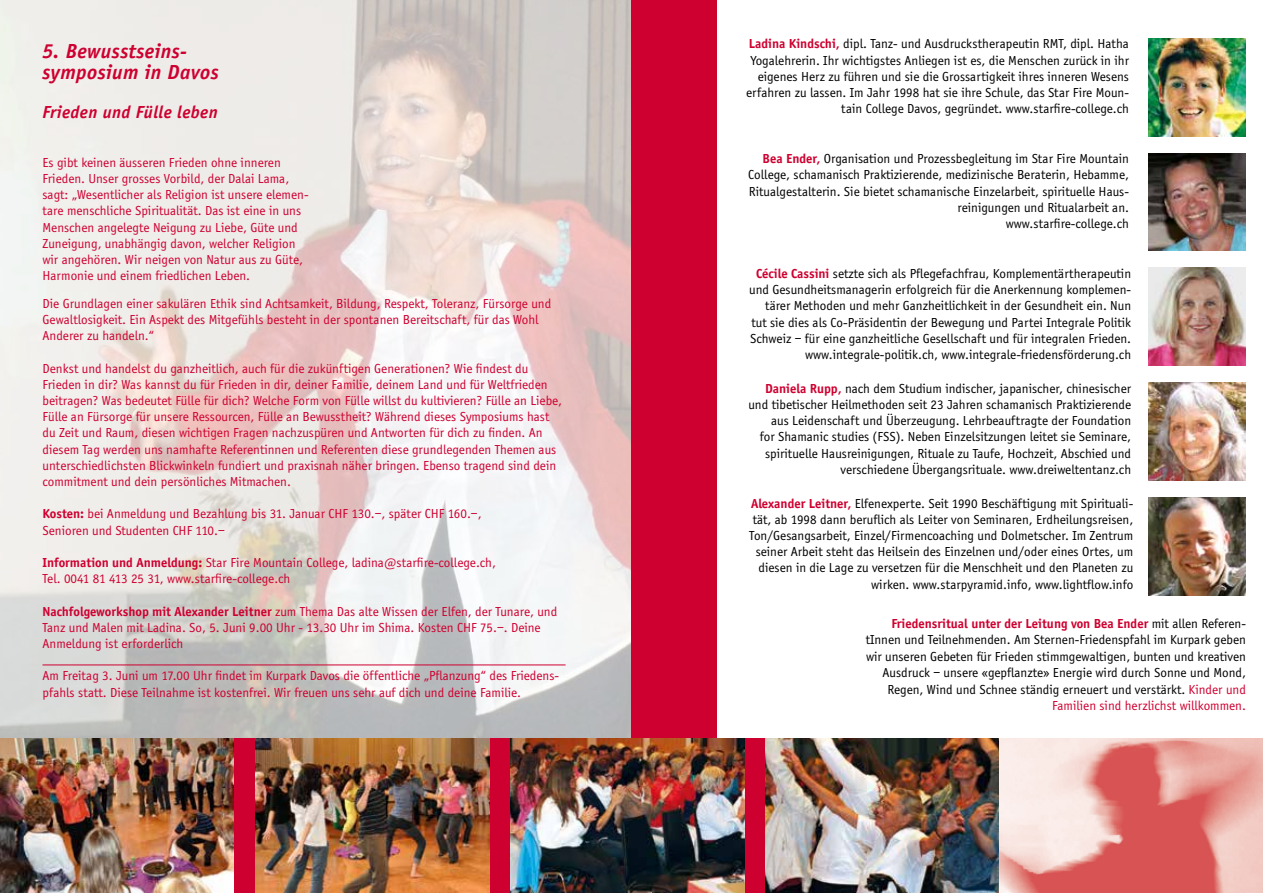
<style>
.page{position:relative;width:1263px;height:893px;background:#fff}
.page>*{position:absolute;margin:0;border:0;box-sizing:border-box;transform-origin:0 0}
.t1{font:italic 700 21px/21px "Officina Sans";letter-spacing:.02em;color:#ce0030}
.t2{font:italic 700 18px "Officina Sans";letter-spacing:.02em;color:#ce0030}
.t3{font:13.5px/16.2px "Officina Sans";color:#000;text-align:right}
.t4{font:13.5px/16.2px "Officina Sans";color:#ce0030}
.s1{font-weight:700}
.s2{font-weight:700;color:#ce0030}
.s3{color:#cf0030}
</style>
<div class="page">
<img style="left:0;top:0;width:631px;height:738px">
<div style="left:631px;top:0;width:85px;height:740px;background:#ce0030"></div>
<div style="left:0;top:738px;width:1263px;height:155px;background:#ce0030"></div>
<img style="left:0;top:738px;width:234px;height:155px">
<img style="left:765px;top:738px;width:234px;height:155px">
<img style="left:510px;top:738px;width:234px;height:155px">
<img style="left:1148px;top:268px;width:98px;height:98px">
<img style="left:1148px;top:383px;width:98px;height:97px">
<img style="left:1148px;top:38px;width:98px;height:98px">
<img style="left:1148px;top:153px;width:98px;height:98px">
<img style="left:1148px;top:497px;width:98px;height:98px">
<img style="left:255px;top:738px;width:234px;height:155px">
<svg style="left:999px;top:738px;width:264px;height:155px;background:#e8a09c"></svg>
<hr style="left:43px;top:665px;width:523px;height:1px;background:#ce0030">
<h1 class="t1" style="left:43px;top:41px;width:178px">5. Bewusstseins&shy;symposium in Davos</h1>
<h2 class="t2" style="left:43px;top:102px;width:177px">Frieden und Fülle leben</h2>
<p class="t4" style="left:43px;top:154px;width:268px">Es gibt keinen äusseren Frieden ohne inneren Frieden. Unser grosses Vorbild, der Dalai Lama, sagt: „Wesentlicher als Religion ist unsere elemen&shy;tare menschliche Spiritualität. Das ist eine in uns Menschen angelegte Neigung zu Liebe, Güte und Zuneigung, unabhängig davon, welcher Religion wir angehören. Wir neigen von Natur aus zu Güte, Harmonie und einem friedlichen Leben.</p>
<p class="t4" style="left:43px;top:295px;width:510px">Die Grundlagen einer sakulären Ethik sind Achtsamkeit, Bildung, Respekt, Toleranz, Fürsorge und<br>Gewaltlosigkeit. Ein Aspekt des Mitgefühls besteht in der spontanen Bereitschaft, für das Wohl<br>Anderer zu handeln.“</p>
<p class="t4" style="left:43px;top:360px;width:521px">Denkst und handelst du ganzheitlich, auch für die zukünftigen Generationen? Wie findest du Frieden in dir? Was kannst du für Frieden in dir, deiner Familie, deinem Land und für Weltfrieden beitragen? Was bedeutet Fülle für dich? Welche Form von Fülle willst du kultivieren? Fülle an Liebe, Fülle an Fürsorge für unsere Ressourcen, Fülle an Bewusstheit? Während dieses Symposiums hast du Zeit und Raum, diesen wichtigen Fragen nachzuspüren und Antworten für dich zu finden. An diesem Tag werden uns namhafte Referentinnen und Referenten diese grundlegenden Themen aus unterschiedlichsten Blickwinkeln fundiert und praxisnah näher bringen. Ebenso tragend sind dein commitment und dein persönliches Mitmachen.</p>
<p class="t4" style="left:43px;top:506px;width:440px"><span class="s1">Kosten:</span> bei Anmeldung und Bezahlung bis 31. Januar CHF 130.–, später CHF 160.–,<br>Senioren und Studenten CHF 110.–</p>
<p class="t4" style="left:43px;top:555px;width:455px"><span class="s1">Information und Anmeldung:</span> Star Fire Mountain College, ladina@starfire-college.ch,<br>Tel. 0041 81 413 25 31, www.starfire-college.ch</p>
<p class="t4" style="left:43px;top:603px;width:516px"><span class="s1">Nachfolgeworkshop mit Alexander Leitner</span> zum Thema Das alte Wissen der Elfen, der Tunare, und<br>Tanz und Malen mit Ladina. So, 5. Juni 9.00 Uhr - 13.30 Uhr im Shima. Kosten CHF 75.–. Deine<br>Anmeldung ist erforderlich</p>
<p class="t4" style="left:43px;top:668px;width:518px">Am Freitag 3. Juni um 17.00 Uhr findet im Kurpark Davos die öffentliche „Pflanzung“ des Friedens&shy;pfahls statt. Diese Teilnahme ist kostenfrei. Wir freuen uns sehr auf dich und deine Familie.</p>
<p class="t3" style="left:746px;top:36px;width:384px"><span class="s2">Ladina Kindschi,</span> dipl. Tanz- und Ausdruckstherapeutin RMT, dipl. Hatha Yogalehrerin. Ihr wichtigstes Anliegen ist es, die Menschen zurück in ihr eigenes Herz zu führen und sie die Grossartigkeit ihres inneren Wesens erfahren zu lassen. Im Jahr 1998 hat sie ihre Schule, das Star Fire Moun&shy;tain College Davos, gegründet. www.starfire-college.ch</p>
<p class="t3" style="left:748px;top:151px;width:382px"><span class="s2">Bea Ender,</span> Organisation und Prozessbegleitung im Star Fire Mountain College, schamanisch Praktizierende, medizinische Beraterin, Hebamme, Ritualgestalterin. Sie bietet schamanische Einzelarbeit, spirituelle Haus&shy;reinigungen und Ritualarbeit an.<br>www.starfire-college.ch</p>
<p class="t3" style="left:749px;top:266px;width:383px"><span class="s2">Cécile Cassini</span> setzte sich als Pflegefachfrau, Komplementärtherapeutin und Gesundheitsmanagerin erfolgreich für die Anerkennung komplemen&shy;tärer Methoden und mehr Ganzheitlichkeit in der Gesundheit ein. Nun tut sie dies als Co-Präsidentin der Bewegung und Partei Integrale Politik Schweiz – für eine ganzheitliche Gesellschaft und für integralen Frieden. www.integrale-politik.ch, www.integrale-friedensförderung.ch</p>
<p class="t3" style="left:748px;top:380px;width:384px"><span class="s2">Daniela Rupp,</span> nach dem Studium indischer, japanischer, chinesischer und tibetischer Heilmethoden seit 23 Jahren schamanisch Praktizierende aus Leidenschaft und Überzeugung. Lehrbeauftragte der Foundation<br>for Shamanic studies (FSS). Neben Einzelsitzungen leitet sie Seminare, spirituelle Hausreinigungen, Rituale zu Taufe, Hochzeit, Abschied und verschiedene Übergangsrituale. www.dreiweltentanz.ch</p>
<p class="t3" style="left:749px;top:495px;width:385px"><span class="s2">Alexander Leitner,</span> Elfenexperte. Seit 1990 Beschäftigung mit Spirituali&shy;tät, ab 1998 dann beruflich als Leiter von Seminaren, Erdheilungsreisen, Ton/Gesangsarbeit, Einzel/Firmencoaching und Dolmetscher. Im Zentrum seiner Arbeit steht das Heilsein des Einzelnen und/oder eines Ortes, um diesen in die Lage zu versetzen für die Menschheit und den Planeten zu wirken. www.starpyramid.info, www.lightflow.info</p>
<p class="t3" style="left:866px;top:615px;width:382px"><span class="s2">Friedensritual unter der Leitung von Bea Ender</span> mit allen Referen&shy;tInnen und Teilnehmenden. Am Sternen-Friedenspfahl im Kurpark geben wir unseren Gebeten für Frieden stimmgewaltigen, bunten und kreativen Ausdruck – unsere «gepflanzte» Energie wird durch Sonne und Mond, Regen, Wind und Schnee ständig erneuert und verstärkt. <span class="s3">Kinder und Familien sind herzlichst willkommen.</span></p>
</div>
